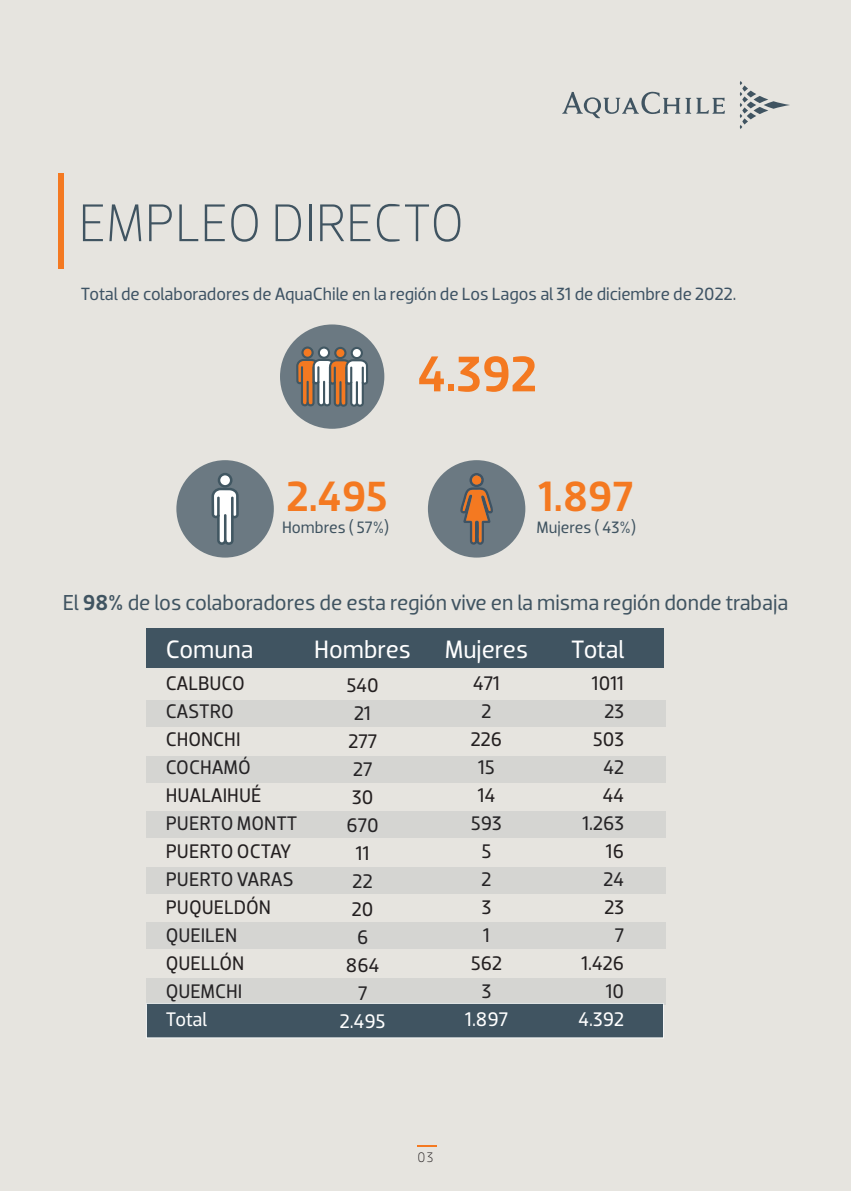
<style>
.page{position:relative;width:851px;height:1191px;background:#fff}
.page>*{position:absolute;margin:0;border:0;box-sizing:border-box;transform-origin:0 0}
.t1{font:300 54px "Dobra";color:#405461}
.t2{font:500 51px "Dobra";color:#f47921}
.t3{font:500 43px "Dobra";color:#f47921}
.t4{font:25.6px "Dobra";color:#fff}
.t5{font:22px "Dobra";color:#405461}
.t6{font:20px/28px "Dobra";color:#231f20;text-align:center}
.t7{font:20px "Dobra";color:#fff}
.t8{font:18px "Dobra";color:#3e5364}
.t9{font:16.8px "Dobra";color:#405461}
.t10{font:300 14px "Dobra";color:#231f20}
.s1{font-weight:500}
</style>
<div class="page">
<div style="left:1px;top:0;width:849px;height:1191px;background:#e6e4df"></div>
<svg style="left:739px;top:81px;width:51px;height:48px"></svg>
<svg style="left:562px;top:92px;width:162px;height:26px"></svg>
<div style="left:59px;top:173px;width:5px;height:96px;background:#f47921"></div>
<svg style="left:417px;top:1145px;width:19px;height:2px"></svg>
<div style="left:280px;top:324px;width:104px;height:105px;background:#6b7982;border-radius:50%"></div>
<svg style="left:296px;top:346px;width:72px;height:61px"></svg>
<hr style="left:361px;top:366px;width:3px;height:18px;background:#415762">
<hr style="left:356px;top:381px;width:2px;height:23px;background:#415762">
<div style="left:176px;top:460px;width:98px;height:97px;background:#6b7982;border-radius:50%"></div>
<svg style="left:211px;top:473px;width:28px;height:72px"></svg>
<hr style="left:217px;top:496px;width:3px;height:21px;background:#415762">
<hr style="left:231px;top:496px;width:2px;height:21px;background:#415762">
<hr style="left:224px;top:514px;width:2px;height:28px;background:#415762">
<div style="left:428px;top:460px;width:97px;height:97px;background:#6b7982;border-radius:50%"></div>
<svg style="left:460px;top:473px;width:33px;height:72px"></svg>
<div style="left:146px;top:1003px;width:517px;height:35px;background:#405461"></div>
<div style="left:146px;top:629px;width:517px;height:39px;background:#405461"></div>
<div style="left:146px;top:700px;width:520px;height:26px;background:#d5d5d2"></div>
<div style="left:146px;top:756px;width:520px;height:26px;background:#d5d5d2"></div>
<div style="left:146px;top:811px;width:520px;height:26px;background:#d5d5d2"></div>
<div style="left:146px;top:867px;width:520px;height:26px;background:#d5d5d2"></div>
<div style="left:146px;top:923px;width:520px;height:26px;background:#d5d5d2"></div>
<div style="left:146px;top:978px;width:520px;height:26px;background:#d5d5d2"></div>
<h1 class="t1" style="left:79px;top:191px;width:387px">EMPLEO DIRECTO</h1>
<p class="t8" style="left:81px;top:283px;width:657px">Total de colaboradores de AquaChile en la región de Los Lagos al 31 de diciembre de 2022.</p>
<h2 class="t2" style="left:417px;top:344px;width:121px">4.392</h2>
<h3 class="t3" style="left:287px;top:471px;width:102px">2.495</h3>
<p class="t9" style="left:282px;top:517px;width:109px">Hombres ( 57%)</p>
<h3 class="t3" style="left:538px;top:471px;width:96px">1.897</h3>
<p class="t9" style="left:536px;top:517px;width:101px">Mujeres ( 43%)</p>
<p class="t5" style="left:63px;top:589px;width:727px">El <span class="s1">98%</span> de los colaboradores de esta región vive en la misma región donde trabaja</p>
<p class="t4" style="left:166px;top:634px;width:89px">Comuna</p>
<p class="t6" style="left:166px;top:669px;width:133px;text-align:left">CALBUCO<br>CASTRO<br>CHONCHI<br>COCHAMÓ<br>HUALAIHUÉ<br>PUERTO MONTT<br>PUERTO OCTAY<br>PUERTO VARAS<br>PUQUELDÓN<br>QUEILEN<br>QUELLÓN<br>QUEMCHI</p>
<p class="t7" style="left:166px;top:1007px;width:43px">Total</p>
<p class="t4" style="left:314px;top:634px;width:98px">Hombres</p>
<p class="t4" style="left:444px;top:634px;width:85px">Mujeres</p>
<p class="t4" style="left:571px;top:634px;width:54px">Total</p>
<p class="t6" style="left:581px;top:669px;width:44px;text-align:right">1011<br>23<br>503<br>42<br>44<br>1.263<br>16<br>24<br>23<br>7<br>1.426<br>10</p>
<p class="t7" style="left:578px;top:1007px;width:47px">4.392</p>
<p class="t6" style="left:471px;top:669px;width:33px">471<br>2<br>226<br>15<br>14<br>593<br>5<br>2<br>3<br>1<br>562<br>3</p>
<p class="t7" style="left:465px;top:1007px;width:44px">1.897</p>
<p class="t6" style="left:346px;top:671px;width:35px">540<br>21<br>277<br>27<br>30<br>670<br>11<br>22<br>20<br>6<br>864<br>7</p>
<p class="t7" style="left:340px;top:1009px;width:47px">2.495</p>
<p class="t10" style="left:417px;top:1148px;width:17px">03</p>
</div>
